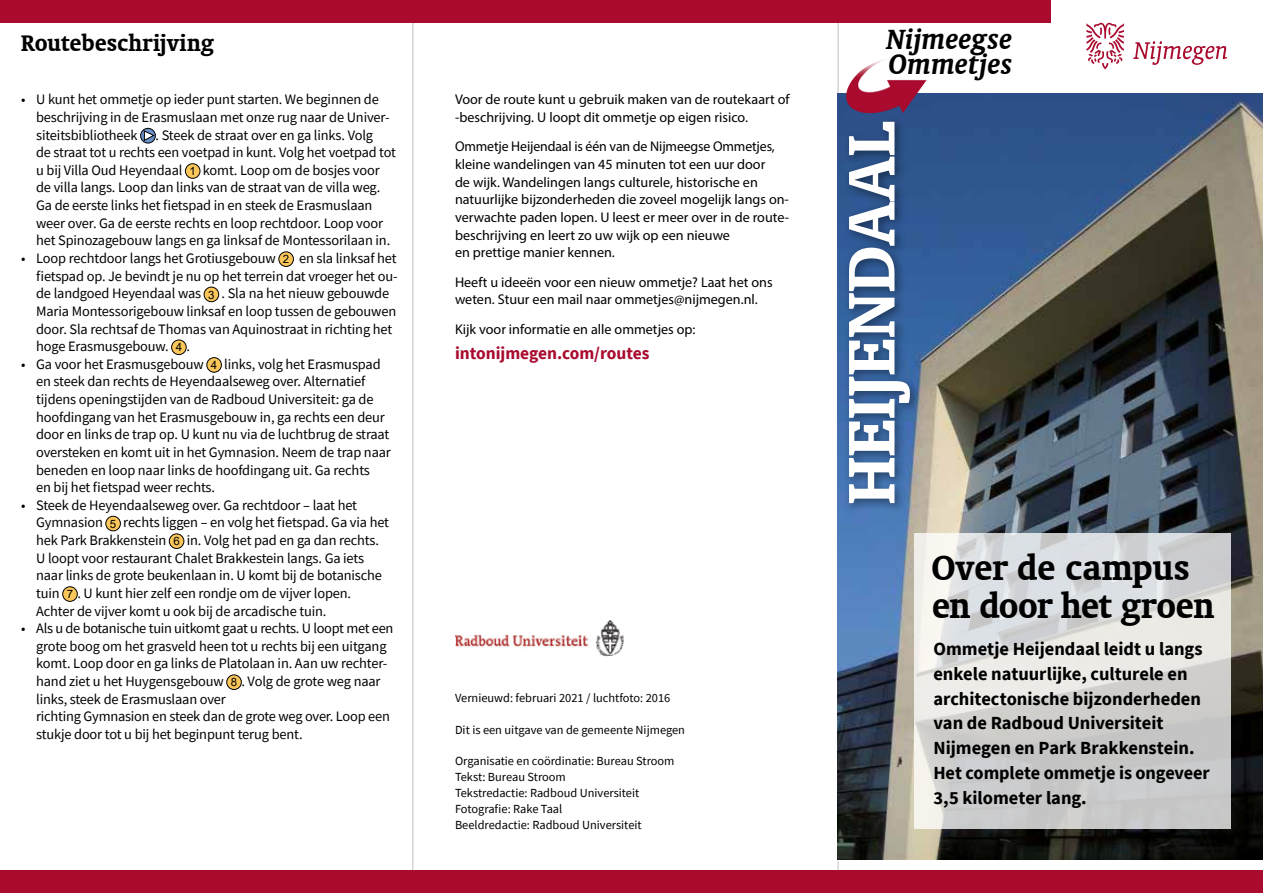
<style>
.page{position:relative;width:1263px;height:893px;background:#fff}
.page>*{position:absolute;margin:0;border:0;box-sizing:border-box;transform-origin:0 0}
.t1{font:700 75px "Oranda BT";letter-spacing:.005em;color:#fff}
.t2{font:700 39px/37.5px "Oranda BT";letter-spacing:-.015em;color:#000}
.t3{font:italic 700 31.5px/24.8px "Oranda BT";letter-spacing:.015em;color:#000}
.t4{font:700 25.5px "Oranda BT";letter-spacing:-.005em;color:#000}
.t5{font:700 18.45px/24.8px "Source Sans Pro";color:#000}
.t6{font:700 17.4px "Source Sans Pro";color:#a90a2e}
.t7{font:14.4px/17.5px "Source Sans Pro";letter-spacing:-.01em;color:#000}
.t8{font:14.1px/17.5px "Myriad Pro";color:#000}
.t9{font:12.3px/15.9px "Source Sans Pro";color:#000}
.s1{font-family:"Arial";font-size:11.55px}
</style>
<div class="page">
<hr style="left:838px;top:0;width:1px;height:893px;background:#c1c0c0">
<img style="left:838px;top:94px;width:425px;height:766px">
<svg style="left:141px;top:128px;width:14px;height:15px"></svg>
<div style="left:140px;top:128px;width:16px;height:15px;border:1px solid #000;border-radius:50%"></div>
<svg style="left:144px;top:130px;width:11px;height:11px"></svg>
<div style="left:185px;top:164px;width:15px;height:14px;background:#fcc75a;border-radius:50%"></div>
<div style="left:185px;top:163px;width:15px;height:16px;border:1px solid #000;border-radius:50%"></div>
<div style="left:279px;top:252px;width:14px;height:14px;background:#fcc75a;border-radius:50%"></div>
<div style="left:279px;top:252px;width:15px;height:15px;border:1px solid #000;border-radius:50%"></div>
<div style="left:204px;top:287px;width:15px;height:15px;background:#fcc75a;border-radius:50%"></div>
<div style="left:204px;top:287px;width:15px;height:15px;border:1px solid #000;border-radius:50%"></div>
<div style="left:172px;top:340px;width:14px;height:15px;background:#fcc75a;border-radius:50%"></div>
<div style="left:171px;top:340px;width:15px;height:15px;border:1px solid #000;border-radius:50%"></div>
<div style="left:207px;top:358px;width:14px;height:14px;background:#fcc75a;border-radius:50%"></div>
<div style="left:207px;top:357px;width:15px;height:15px;border:1px solid #000;border-radius:50%"></div>
<div style="left:106px;top:516px;width:14px;height:15px;background:#fcc75a;border-radius:50%"></div>
<div style="left:106px;top:516px;width:15px;height:15px;border:1px solid #000;border-radius:50%"></div>
<div style="left:169px;top:534px;width:15px;height:14px;background:#fcc75a;border-radius:50%"></div>
<div style="left:169px;top:534px;width:15px;height:15px;border:1px solid #000;border-radius:50%"></div>
<div style="left:63px;top:587px;width:14px;height:14px;background:#fcc75a;border-radius:50%"></div>
<div style="left:62px;top:586px;width:16px;height:16px;border:1px solid #000;border-radius:50%"></div>
<div style="left:227px;top:675px;width:14px;height:14px;background:#fcc75a;border-radius:50%"></div>
<div style="left:226px;top:675px;width:16px;height:15px;border:1px solid #000;border-radius:50%"></div>
<img style="left:455px;top:620px;width:168px;height:36px">
<hr style="left:412px;top:0;width:1px;height:893px;background:#c1c0c0">
<div style="left:0;top:871px;width:1263px;height:22px;background:#a90a2e"></div>
<img style="left:851px;top:59px;width:54px;height:23px">
<div style="left:843px;top:116px;width:79px;height:399px;background:#000;opacity:.44"></div>
<div style="left:0;top:0;width:1050px;height:22px;background:#a90a2e"></div>
<svg style="left:914px;top:534px;width:317px;height:295px;background:#d7d7d6"></svg>
<svg style="left:1133px;top:41px;width:94px;height:24px"></svg>
<svg style="left:1086px;top:23px;width:38px;height:47px"></svg>
<h3 class="t4" style="left:21px;top:28px;width:194px">Routebeschrijving</h3>
<p class="t7" style="left:36px;top:91px;width:361px;text-indent:-15px">• U kunt het ommetje op ieder punt starten. We beginnen de beschrijving in de Erasmuslaan met onze rug naar de Univer&shy;siteitsbibliotheek . Steek de straat over en ga links. Volg<br>de straat tot u rechts een voetpad in kunt. Volg het voetpad tot u bij Villa Oud Heyendaal <span class="s1">1</span> komt. Loop om de bosjes voor de villa langs. Loop dan links van de straat van de villa weg.<br>Ga de eerste links het fietspad in en steek de Erasmuslaan weer over. Ga de eerste rechts en loop rechtdoor. Loop voor het Spinozagebouw langs en ga linksaf de Montessorilaan in.</p>
<p class="t7" style="left:36px;top:249px;width:363px;text-indent:-15px">• Loop rechtdoor langs het Grotiusgebouw <span class="s1">2</span> en sla linksaf het fietspad op. Je bevindt je nu op het terrein dat vroeger het ou&shy;de landgoed Heyendaal was <span class="s1">3</span> . Sla na het nieuw gebouwde Maria Montessorigebouw linksaf en loop tussen de gebouwen door. Sla rechtsaf de Thomas van Aquinostraat in richting het hoge Erasmusgebouw. <span class="s1">4</span> .</p>
<p class="t7" style="left:36px;top:355px;width:356px;text-indent:-15px">• Ga voor het Erasmusgebouw <span class="s1">4</span> links, volg het Erasmuspad en steek dan rechts de Heyendaalseweg over. Alternatief tijdens openingstijden van de Radboud Universiteit: ga de hoofdingang van het Erasmusgebouw in, ga rechts een deur door en links de trap op. U kunt nu via de luchtbrug de straat oversteken en komt uit in het Gymnasion. Neem de trap naar beneden en loop naar links de hoofdingang uit. Ga rechts<br>en bij het fietspad weer rechts.</p>
<p class="t7" style="left:36px;top:496px;width:354px;text-indent:-15px">• Steek de Heyendaalseweg over. Ga rechtdoor – laat het Gymnasion <span class="s1">5</span> rechts liggen – en volg het fietspad. Ga via het hek Park Brakkenstein <span class="s1">6</span> in. Volg het pad en ga dan rechts.<br>U loopt voor restaurant Chalet Brakkestein langs. Ga iets naar links de grote beukenlaan in. U komt bij de botanische tuin <span class="s1">7</span> . U kunt hier zelf een rondje om de vijver lopen.<br>Achter de vijver komt u ook bij de arcadische tuin.</p>
<p class="t7" style="left:36px;top:619px;width:359px;text-indent:-15px">• Als u de botanische tuin uitkomt gaat u rechts. U loopt met een grote boog om het grasveld heen tot u rechts bij een uitgang komt. Loop door en ga links de Platolaan in. Aan uw rechter&shy;hand ziet u het Huygensgebouw <span class="s1">8</span> . Volg de grote weg naar links, steek de Erasmuslaan over<br>richting Gymnasion en steek dan de grote weg over. Loop een stukje door tot u bij het beginpunt terug bent.</p>
<p class="t8" style="left:455px;top:90px;width:336px">Voor de route kunt u gebruik maken van de routekaart of -beschrijving. U loopt dit ommetje op eigen risico.</p>
<p class="t8" style="left:455px;top:138px;width:336px">Ommetje Heijendaal is één van de Nijmeegse Ommetjes, kleine wandelingen van 45 minuten tot een uur door<br>de wijk. Wandelingen langs culturele, historische en natuurlijke bijzonderheden die zoveel mogelijk langs on&shy;verwachte paden lopen. U leest er meer over in de route&shy;beschrijving en leert zo uw wijk op een nieuwe<br>en prettige manier kennen.</p>
<p class="t8" style="left:455px;top:273px;width:319px">Heeft u ideeën voor een nieuw ommetje? Laat het ons weten. Stuur een mail naar ommetjes@nijmegen.nl.</p>
<p class="t8" style="left:455px;top:320px;width:242px">Kijk voor informatie en alle ommetjes op:</p>
<p class="t6" style="left:455px;top:341px;width:196px">intonijmegen.com/routes</p>
<p class="t9" style="left:455px;top:689px;width:217px">Vernieuwd: februari 2021 / luchtfoto: 2016</p>
<p class="t9" style="left:455px;top:721px;width:231px">Dit is een uitgave van de gemeente Nijmegen</p>
<p class="t9" style="left:455px;top:753px;width:221px">Organisatie en coördinatie: Bureau Stroom Tekst: Bureau Stroom<br>Tekstredactie: Radboud Universiteit Fotografie: Rake Taal<br>Beeldredactie: Radboud Universiteit</p>
<h3 class="t3" style="left:886px;top:27px;width:127px">Nijmeegse<br>Ommetjes</h3>
<h1 class="t1" style="left:827px;top:504px;width:384px;rotate:-90deg">HEIJENDAAL</h1>
<h2 class="t2" style="left:932px;top:548px;width:284px">Over de campus en door het groen</h2>
<p class="t5" style="left:933px;top:636px;width:278px">Ommetje Heijendaal leidt u langs enkele natuurlijke, culturele en architectonische bijzonderheden van de Radboud Universiteit<br>Nijmegen en Park Brakkenstein.<br>Het complete ommetje is ongeveer<br>3,5 kilometer lang.</p>
</div>
